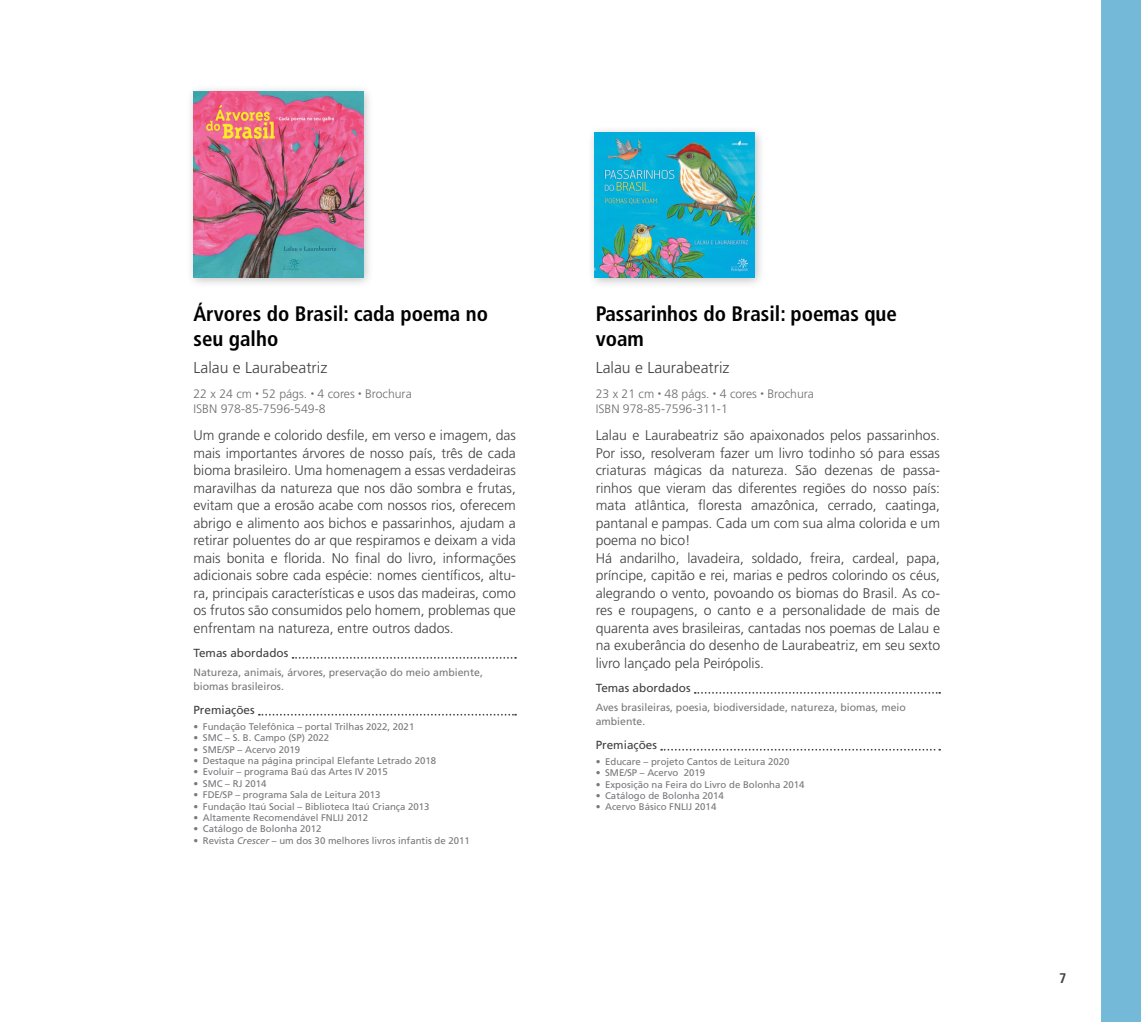
<style>
.page{position:relative;width:1141px;height:1022px;background:#fff}
.page>*{position:absolute;margin:0;border:0;box-sizing:border-box;transform-origin:0 0}
.t1{font:700 condensed 21px/25.2px "Frutiger LT Std";color:#000}
.t2{font:300 15.75px "Frutiger LT Std";color:#414042}
.t3{font:300 14px/17.5px "Frutiger LT Std";color:#414042;text-align:justify}
.t4{font:700 condensed 14px "Frutiger LT Std";color:#414042}
.t5{font:300 12.25px/14.7px "Frutiger LT Std";color:#6d6e71}
.t6{font:11.72px "Frutiger LT Std";color:#414042}
.t7{font:10.5px/14px "Frutiger LT Std";color:#77787b}
.t8{font:9.62px "Frutiger LT Std";color:#77787b}
.s1{font-size:7px}
.s2{font-style:italic}
</style>
<div class="page">
<div style="left:1101px;top:0;width:40px;height:1022px;background:#74b9d7"></div>
<svg style="left:293px;top:657px;width:223px;height:2px"></svg>
<svg style="left:259px;top:714px;width:257px;height:2px"></svg>
<div style="left:186px;top:84px;width:188px;height:205px;background:#000;opacity:.25"></div>
<img style="left:193px;top:92px;width:170px;height:186px">
<svg style="left:695px;top:692px;width:245px;height:2px"></svg>
<svg style="left:661px;top:749px;width:279px;height:2px"></svg>
<div style="left:587px;top:125px;width:179px;height:164px;background:#000;opacity:.25"></div>
<img style="left:595px;top:133px;width:159px;height:145px">
<h1 class="t1" style="left:193px;top:301px;width:296px">Árvores do Brasil: cada poema no seu galho</h1>
<p class="t2" style="left:193px;top:359px;width:135px">Lalau e Laurabeatriz</p>
<p class="t5" style="left:193px;top:387px;width:220px">22 x 24 cm <span class="s1">•</span> 52 págs. <span class="s1">•</span> 4 cores <span class="s1">•</span> Brochura<br>ISBN 978-85-7596-549-8</p>
<p class="t3" style="left:193px;top:427px;width:324px">Um grande e colorido desfile, em verso e imagem, das mais importantes árvores de nosso país, três de cada bioma brasileiro. Uma homenagem a essas verdadeiras maravilhas da natureza que nos dão sombra e frutas, evitam que a erosão acabe com nossos rios, oferecem abrigo e alimento aos bichos e passarinhos, ajudam a retirar poluentes do ar que respiramos e deixam a vida mais bonita e florida. No final do livro, informações adicionais sobre cada espécie: nomes científicos, altu&shy;ra, principais características e usos das madeiras, como os frutos são consumidos pelo homem, problemas que enfrentam na natureza, entre outros dados.</p>
<p class="t6" style="left:193px;top:646px;width:96px">Temas abordados</p>
<p class="t7" style="left:193px;top:665px;width:291px">Natureza, animais, árvores, preservação do meio ambiente, biomas brasileiros.</p>
<p class="t6" style="left:193px;top:703px;width:63px">Premiações</p>
<p class="t8" style="left:193px;top:721px;width:222px">• Fundação Telefônica – portal Trilhas 2022, 2021</p>
<p class="t8" style="left:193px;top:732px;width:137px">• SMC – S. B. Campo (SP) 2022</p>
<p class="t8" style="left:193px;top:744px;width:108px">• SME/SP – Acervo 2019</p>
<p class="t8" style="left:193px;top:755px;width:244px">• Destaque na página principal Elefante Letrado 2018</p>
<p class="t8" style="left:193px;top:766px;width:196px">• Evoluir – programa Baú das Artes IV 2015</p>
<p class="t8" style="left:193px;top:778px;width:75px">• SMC – RJ 2014</p>
<p class="t8" style="left:193px;top:789px;width:188px">• FDE/SP – programa Sala de Leitura 2013</p>
<p class="t8" style="left:193px;top:800px;width:238px">• Fundação Itaú Social – Biblioteca Itaú Criança 2013</p>
<p class="t8" style="left:193px;top:812px;width:176px">• Altamente Recomendável FNLIJ 2012</p>
<p class="t8" style="left:193px;top:823px;width:130px">• Catálogo de Bolonha 2012</p>
<p class="t8" style="left:193px;top:835px;width:278px">• Revista <span class="s2">Crescer</span> – um dos 30 melhores livros infantis de 2011</p>
<h1 class="t1" style="left:596px;top:301px;width:303px">Passarinhos do Brasil: poemas que voam</h1>
<p class="t2" style="left:596px;top:359px;width:135px">Lalau e Laurabeatriz</p>
<p class="t5" style="left:596px;top:387px;width:220px">23 x 21 cm <span class="s1">•</span> 48 págs. <span class="s1">•</span> 4 cores <span class="s1">•</span> Brochura<br>ISBN 978-85-7596-311-1</p>
<p class="t3" style="left:596px;top:427px;width:346px;text-align:left">Lalau e Laurabeatriz são apaixonados pelos passarinhos.<br>Por isso, resolveram fazer um livro todinho só para essas criaturas mágicas da natureza. São dezenas de passa&shy;rinhos que vieram das diferentes regiões do nosso país: mata atlântica, floresta amazônica, cerrado, caatinga, pantanal e pampas. Cada um com sua alma colorida e um poema no bico!<br>Há andarilho, lavadeira, soldado, freira, cardeal, papa, príncipe, capitão e rei, marias e pedros colorindo os céus, alegrando o vento, povoando os biomas do Brasil. As co&shy;res e roupagens, o canto e a personalidade de mais de quarenta aves brasileiras, cantadas nos poemas de Lalau e na exuberância do desenho de Laurabeatriz, em seu sexto livro lançado pela Peirópolis.</p>
<p class="t6" style="left:596px;top:681px;width:96px">Temas abordados</p>
<p class="t7" style="left:596px;top:700px;width:312px">Aves brasileiras, poesia, biodiversidade, natureza, biomas, meio ambiente.</p>
<p class="t6" style="left:596px;top:738px;width:63px">Premiações</p>
<p class="t8" style="left:596px;top:756px;width:195px">• Educare – projeto Cantos de Leitura 2020</p>
<p class="t8" style="left:596px;top:767px;width:111px">• SME/SP – Acervo 2019</p>
<p class="t8" style="left:596px;top:779px;width:210px">• Exposição na Feira do Livro de Bolonha 2014</p>
<p class="t8" style="left:596px;top:790px;width:130px">• Catálogo de Bolonha 2014</p>
<p class="t8" style="left:596px;top:801px;width:122px">• Acervo Básico FNLIJ 2014</p>
<p class="t4" style="left:1059px;top:970px;width:9px">7</p>
</div>
